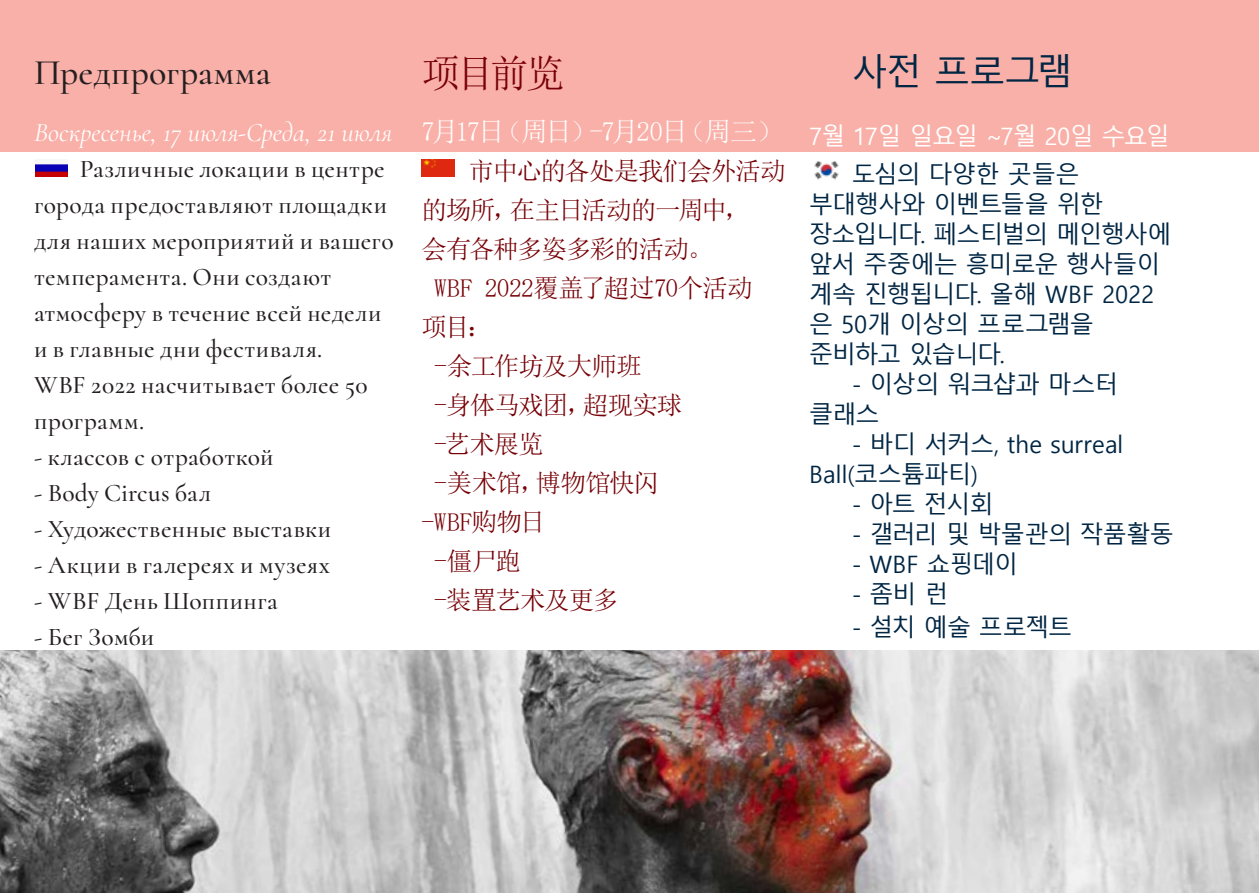
<style>
.page{position:relative;width:1259px;height:893px;background:#fff}
.page>*{position:absolute;margin:0;border:0;box-sizing:border-box;transform-origin:0 0}
.Text_11_Left_Justifi{font:39px "Sim Sun";color:#770006}
.Text_11_Left_Justifi-2{font:500 36px "Cormorant";letter-spacing:.005em;color:#231f20}
.Text_11_Left_Justifi-3{font:36px "Malgun Gothic";letter-spacing:-.03em;color:#002644}
.Text_11_Left_Justifi-4{font:italic 27px "Cormorant";letter-spacing:-.005em;color:#fff}
.Text_11_Left_Justifi-5{font:27px "Sim Sun";letter-spacing:-.095em;color:#fff}
.Text_11_Left_Justifi-6{font:500 25.5px/36px "Cormorant";letter-spacing:.015em;color:#231f20}
.Text_11_Left_Justifi-7{font:25.5px/39px "Sim Sun";letter-spacing:-.04em;color:#770006}
.Text_11_Left_Justifi-8{font:25.5px/39px "Sim Sun";letter-spacing:-.02em;color:#770006}
.Text_11_Left_Justifi-9{font:24px/30px "Malgun Gothic";letter-spacing:-.04em;color:#002644}
.Text_11_Left_Justifi-10{font:24px/30px "Malgun Gothic";color:#002644}
.Text_11_Left_Justifi-11{font:24px "Malgun Gothic";letter-spacing:-.05em;color:#fff}
</style>
<div class="page">
<div style="left:0;top:0;width:1259px;height:151px;background:#f9b0a8"></div>
<img style="left:0;top:651px;width:1259px;height:242px">
<img style="left:35px;top:164px;width:33px;height:13px">
<img style="left:814px;top:161px;width:25px;height:18px">
<img style="left:422px;top:159px;width:32px;height:18px">
<p class="Text_11_Left_Justifi-2" style="left:34px;top:51px;width:238px">Предпрограмма</p>
<p class="Text_11_Left_Justifi-4" style="left:34px;top:117px;width:360px">Воскресенье, 17 июля-Среда, 21 июля</p>
<p class="Text_11_Left_Justifi-6" style="left:34px;top:151px;width:361px;text-indent:46px">Различные локации в центре города предоставляют площадки для наших мероприятий и вашего темперамента. Они создают атмосферу в течение всей недели и в главные дни фестиваля.</p>
<p class="Text_11_Left_Justifi-6" style="left:34px;top:367px;width:335px">WBF 2022 насчитывает более 50 программ.</p>
<p class="Text_11_Left_Justifi-6" style="left:34px;top:439px;width:241px">- классов с отработкой</p>
<p class="Text_11_Left_Justifi-6" style="left:34px;top:475px;width:179px">- Body Circus бал</p>
<p class="Text_11_Left_Justifi-6" style="left:34px;top:511px;width:299px">- Художественные выставки</p>
<p class="Text_11_Left_Justifi-6" style="left:34px;top:547px;width:297px">- Акции в галереях и музеях</p>
<p class="Text_11_Left_Justifi-6" style="left:34px;top:583px;width:245px">- WBF День Шоппинга</p>
<p class="Text_11_Left_Justifi-6" style="left:34px;top:619px;width:122px">- Бег Зомби</p>
<p class="Text_11_Left_Justifi" style="left:421px;top:54px;width:145px">项目前览</p>
<p class="Text_11_Left_Justifi-5" style="left:421px;top:118px;width:363px">7月17日（周日）-7月20日（周三）</p>
<p class="Text_11_Left_Justifi-7" style="left:421px;top:152px;width:366px;text-indent:47px">市中心的各处是我们会外活动的场所，在主日活动的一周中，</p>
<p class="Text_11_Left_Justifi-7" style="left:421px;top:230px;width:293px">会有各种多姿多彩的活动。</p>
<p class="Text_11_Left_Justifi-8" style="left:421px;top:269px;width:333px;text-indent:12px">WBF 2022覆盖了超过70个活动项目：</p>
<p class="Text_11_Left_Justifi-7" style="left:434px;top:347px;width:209px">-余工作坊及大师班</p>
<p class="Text_11_Left_Justifi-7" style="left:434px;top:386px;width:250px">-身体马戏团，超现实球</p>
<p class="Text_11_Left_Justifi-7" style="left:434px;top:425px;width:111px">-艺术展览</p>
<p class="Text_11_Left_Justifi-7" style="left:434px;top:464px;width:226px">-美术馆，博物馆快闪</p>
<p class="Text_11_Left_Justifi-7" style="left:421px;top:503px;width:125px">-WBF购物日</p>
<p class="Text_11_Left_Justifi-7" style="left:434px;top:542px;width:88px">-僵尸跑</p>
<p class="Text_11_Left_Justifi-7" style="left:434px;top:581px;width:186px">-装置艺术及更多</p>
<p class="Text_11_Left_Justifi-3" style="left:851px;top:51px;width:222px">사전 프로그램</p>
<p class="Text_11_Left_Justifi-11" style="left:809px;top:122px;width:362px">7월 17일 일요일 ~7월 20일 수요일</p>
<p class="Text_11_Left_Justifi-9" style="left:809px;top:160px;width:364px;text-indent:43px">도심의 다양한 곳들은 부대행사와 이벤트들을 위한 장소입니다. 페스티벌의 메인행사에 앞서 주중에는 흥미로운 행사들이 계속 진행됩니다. 올해 WBF 2022 은 50개 이상의 프로그램을 준비하고 있습니다.</p>
<p class="Text_11_Left_Justifi-9" style="left:809px;top:370px;width:311px;text-indent:43px">- 이상의 워크샵과 마스터 클래스</p>
<p class="Text_11_Left_Justifi-10" style="left:809px;top:430px;width:316px;text-indent:43px">- 바디 서커스, the surreal<br>Ball(코스튬파티)</p>
<p class="Text_11_Left_Justifi-9" style="left:851px;top:490px;width:143px">- 아트 전시회</p>
<p class="Text_11_Left_Justifi-9" style="left:851px;top:520px;width:324px">- 갤러리 및 박물관의 작품활동</p>
<p class="Text_11_Left_Justifi-9" style="left:851px;top:550px;width:168px">- WBF 쇼핑데이</p>
<p class="Text_11_Left_Justifi-9" style="left:851px;top:580px;width:98px">- 좀비 런</p>
<p class="Text_11_Left_Justifi-9" style="left:851px;top:613px;width:222px">- 설치 예술 프로젝트</p>
</div>
